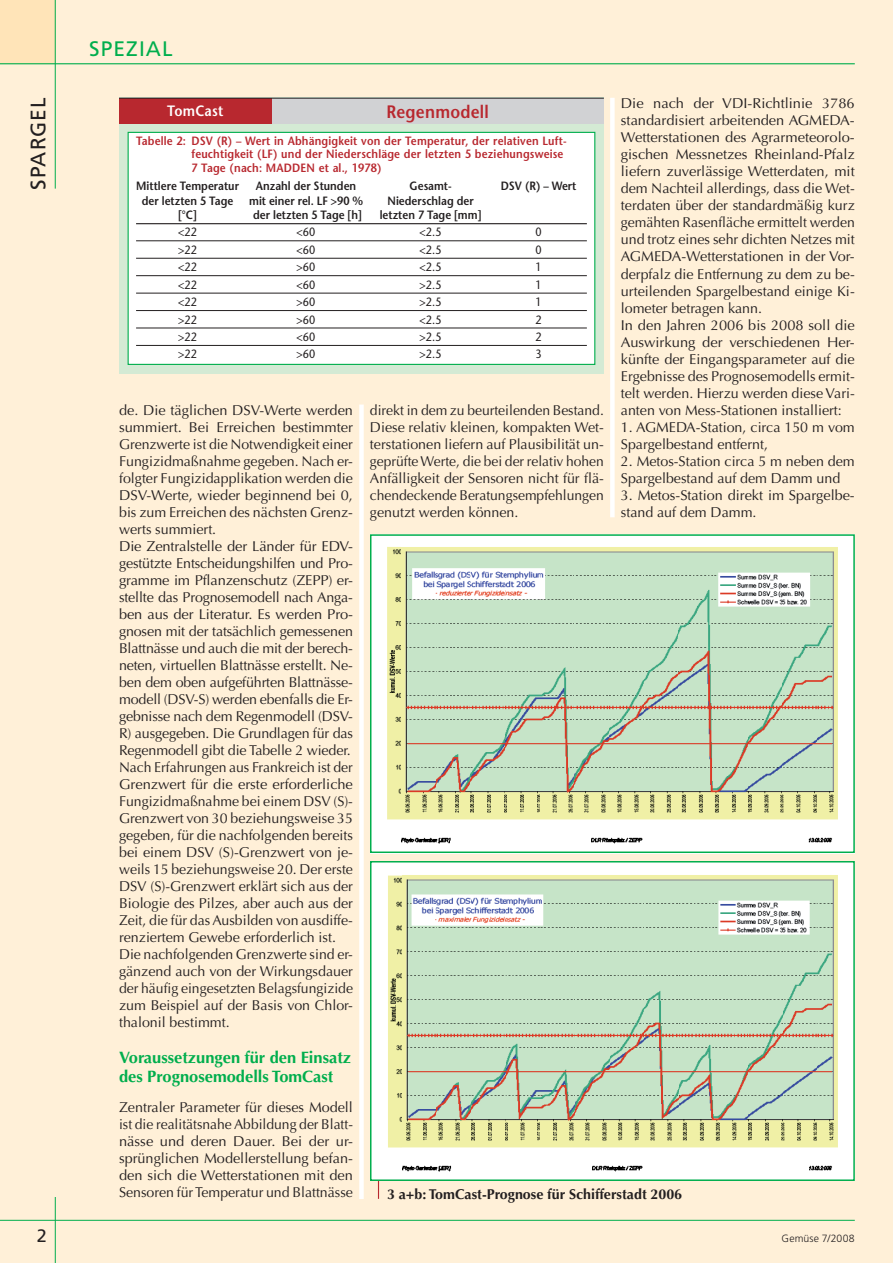
<style>
.page{position:relative;width:893px;height:1263px;background:#fff0d8}
.page>*{position:absolute;margin:0;border:0;box-sizing:border-box;transform-origin:0 0}
.t1{font:21px "Frutiger LT Std";letter-spacing:.04em;color:#231f20}
.t2{font:21px "Frutiger LT Std";letter-spacing:.05em;color:#00ae4d}
.t3{font:600 18px "Stone Sans Std";letter-spacing:.015em;color:#b8282f;scale:.9 1}
.t4{font:18px "Frutiger LT Std";color:#231f20}
.t5{font:700 16.5px/19.2px "Optima LT Std";color:#00ae4d}
.t6{font:600 15px "Stone Sans Std";letter-spacing:.015em;color:#fff;scale:.9 1}
.t7{font:14.25px/17px "Optima LT Std";color:#231f20}
.t8{font:700 14.25px "Optima LT Std";color:#231f20}
.t9{font:600 12px/13.5px "Stone Sans Std";letter-spacing:.015em;color:#b8282f;scale:.9 1}
.t10{font:600 12px "Stone Sans Std";color:#231f20;scale:.9 1}
.t11{font:500 12px "Stone Sans Std";letter-spacing:.015em;color:#231f20;scale:.9 1}
.t12{font:300 10.5px "Frutiger LT Std";letter-spacing:.015em;color:#231f20}
</style>
<div class="page">
<div style="left:0;top:0;width:55px;height:64px;background:#ffe4b8"></div>
<hr style="left:55px;top:1197px;width:1px;height:66px;background:#00ae4d">
<hr style="left:0;top:1220px;width:855px;height:1px;background:#00ae4d">
<hr style="left:0;top:63px;width:855px;height:1px;background:#00ae4d">
<hr style="left:55px;top:0;width:1px;height:189px;background:#00ae4d">
<div style="left:119px;top:98px;width:485px;height:276px;background:#d4ead4"></div>
<div style="left:119px;top:98px;width:485px;height:26px;background:#d1d2d4"></div>
<div style="left:119px;top:98px;width:152px;height:26px;background:#b8282f"></div>
<hr style="left:119px;top:98px;width:485px;height:1px;background:#231f20">
<div style="left:128px;top:132px;width:467px;height:232px;background:#fff"></div>
<div style="left:128px;top:132px;width:467px;height:233px;border:1px solid #00ae4d"></div>
<hr style="left:136px;top:223px;width:451px;height:1px;background:#231f20">
<hr style="left:136px;top:241px;width:451px;height:1px;background:#231f20">
<hr style="left:136px;top:258px;width:451px;height:1px;background:#231f20">
<hr style="left:136px;top:275px;width:451px;height:1px;background:#231f20">
<hr style="left:136px;top:293px;width:451px;height:1px;background:#231f20">
<hr style="left:136px;top:310px;width:451px;height:1px;background:#231f20">
<hr style="left:136px;top:328px;width:451px;height:1px;background:#231f20">
<hr style="left:136px;top:345px;width:451px;height:1px;background:#231f20">
<img style="left:373px;top:537px;width:479px;height:313px">
<div style="left:370px;top:534px;width:485px;height:319px;border:2px solid #00ae4d"></div>
<hr style="left:378px;top:1162px;width:1px;height:37px;background:#b8282f">
<img style="left:373px;top:864px;width:479px;height:314px">
<div style="left:370px;top:861px;width:485px;height:320px;border:2px solid #00ae4d"></div>
<div style="left:359px;top:405px;width:5px;height:794px;background:#fff"></div>
<div style="left:610px;top:98px;width:5px;height:419px;background:#fff"></div>
<h1 class="t1" style="left:29px;top:190px;width:93px;rotate:-90deg">SPARGEL</h1>
<h1 class="t2" style="left:89px;top:40px;width:85px">SPEZIAL</h1>
<p class="t7" style="left:621px;top:96px;width:235px">Die nach der VDI-Richtlinie 3786 standardisiert arbeitenden AGMEDA-Wetterstationen des Agrarmeteorolo&shy;gischen Messnetzes Rheinland-Pfalz liefern zuverlässige Wetterdaten, mit dem Nachteil allerdings, dass die Wet&shy;terdaten über der standardmäßig kurz gemähten Rasenfläche ermittelt werden und trotz eines sehr dichten Netzes mit AGMEDA-Wetterstationen in der Vor&shy;derpfalz die Entfernung zu dem zu be&shy;urteilenden Spargelbestand einige Ki&shy;lometer betragen kann.<br>In den Jahren 2006 bis 2008 soll die Auswirkung der verschiedenen Her&shy;künfte der Eingangsparameter auf die Ergebnisse des Prognosemodells ermit&shy;telt werden. Hierzu werden diese Vari&shy;anten von Mess-Stationen installiert:</p>
<p class="t7" style="left:621px;top:419px;width:235px">1. AGMEDA-Station, circa 150 m vom<br>Spargelbestand entfernt,</p>
<p class="t7" style="left:621px;top:453px;width:235px">2. Metos-Station circa 5 m neben dem<br>Spargelbestand auf dem Damm und</p>
<p class="t7" style="left:621px;top:487px;width:235px">3. Metos-Station direkt im Spargelbe&shy;stand auf dem Damm.</p>
<p class="t6" style="left:167px;top:105px;width:64px">TomCast</p>
<p class="t3" style="left:386px;top:104px;width:115px">Regenmodell</p>
<p class="t9" style="left:191px;top:135px;width:419px;text-indent:-55px">Tabelle 2: DSV (R) – Wert in Abhängigkeit von der Temperatur, der relativen Luft&shy;feuchtigkeit (LF) und der Niederschläge der letzten 5 beziehungsweise<br>7 Tage (nach: MADDEN et al., 1978)</p>
<p class="t10" style="left:136px;top:181px;width:116px">Mittlere Temperatur</p>
<p class="t10" style="left:256px;top:181px;width:113px">Anzahl der Stunden</p>
<p class="t10" style="left:409px;top:181px;width:48px">Gesamt-</p>
<p class="t10" style="left:501px;top:181px;width:86px">DSV (R) – Wert</p>
<p class="t10" style="left:142px;top:195px;width:103px">der letzten 5 Tage</p>
<p class="t10" style="left:249px;top:195px;width:128px">mit einer rel. LF &gt;90 %</p>
<p class="t10" style="left:388px;top:195px;width:97px">Niederschlag der</p>
<p class="t10" style="left:178px;top:210px;width:22px">[°C]</p>
<p class="t10" style="left:253px;top:210px;width:122px">der letzten 5 Tage [h]</p>
<p class="t10" style="left:380px;top:210px;width:115px">letzten 7 Tage [mm]</p>
<p class="t11" style="left:178px;top:227px;width:23px">&lt;22</p>
<p class="t11" style="left:297px;top:227px;width:23px">&lt;60</p>
<p class="t11" style="left:419px;top:227px;width:26px">&lt;2.5</p>
<p class="t11" style="left:535px;top:227px;width:8px">0</p>
<p class="t11" style="left:178px;top:244px;width:23px">&gt;22</p>
<p class="t11" style="left:297px;top:244px;width:23px">&lt;60</p>
<p class="t11" style="left:419px;top:244px;width:26px">&lt;2.5</p>
<p class="t11" style="left:535px;top:244px;width:8px">0</p>
<p class="t11" style="left:178px;top:262px;width:23px">&lt;22</p>
<p class="t11" style="left:297px;top:262px;width:23px">&gt;60</p>
<p class="t11" style="left:419px;top:262px;width:26px">&lt;2.5</p>
<p class="t11" style="left:535px;top:262px;width:8px">1</p>
<p class="t11" style="left:178px;top:279px;width:23px">&lt;22</p>
<p class="t11" style="left:297px;top:279px;width:23px">&lt;60</p>
<p class="t11" style="left:419px;top:279px;width:26px">&gt;2.5</p>
<p class="t11" style="left:535px;top:279px;width:8px">1</p>
<p class="t11" style="left:178px;top:297px;width:23px">&lt;22</p>
<p class="t11" style="left:297px;top:297px;width:23px">&gt;60</p>
<p class="t11" style="left:419px;top:297px;width:26px">&gt;2.5</p>
<p class="t11" style="left:535px;top:297px;width:8px">1</p>
<p class="t11" style="left:178px;top:314px;width:23px">&gt;22</p>
<p class="t11" style="left:297px;top:314px;width:23px">&gt;60</p>
<p class="t11" style="left:419px;top:314px;width:26px">&lt;2.5</p>
<p class="t11" style="left:535px;top:314px;width:8px">2</p>
<p class="t11" style="left:178px;top:332px;width:23px">&gt;22</p>
<p class="t11" style="left:297px;top:332px;width:23px">&lt;60</p>
<p class="t11" style="left:419px;top:332px;width:26px">&gt;2.5</p>
<p class="t11" style="left:535px;top:332px;width:8px">2</p>
<p class="t11" style="left:178px;top:349px;width:23px">&gt;22</p>
<p class="t11" style="left:297px;top:349px;width:23px">&gt;60</p>
<p class="t11" style="left:419px;top:349px;width:26px">&gt;2.5</p>
<p class="t11" style="left:535px;top:349px;width:8px">3</p>
<p class="t7" style="left:119px;top:402px;width:235px">de. Die täglichen DSV-Werte werden summiert. Bei Erreichen bestimmter Grenzwerte ist die Notwendigkeit einer Fungizidmaßnahme gegeben. Nach er&shy;folgter Fungizidapplikation werden die DSV-Werte, wieder beginnend bei 0, bis zum Erreichen des nächsten Grenz&shy;werts summiert.<br>Die Zentralstelle der Länder für EDV&shy;gestützte Entscheidungshilfen und Pro&shy;gramme im Pflanzenschutz (ZEPP) er&shy;stellte das Prognosemodell nach Anga&shy;ben aus der Literatur. Es werden Pro&shy;gnosen mit der tatsächlich gemessenen Blattnässe und auch die mit der berech&shy;neten, virtuellen Blattnässe erstellt. Ne&shy;ben dem oben aufgeführten Blattnässe&shy;modell (DSV-S) werden ebenfalls die Er&shy;gebnisse nach dem Regenmodell (DSV-R) ausgegeben. Die Grundlagen für das Regenmodell gibt die Tabelle 2 wieder.<br>Nach Erfahrungen aus Frankreich ist der Grenzwert für die erste erforderliche Fungizidmaßnahme bei einem DSV (S)- Grenzwert von 30 beziehungsweise 35 gegeben, für die nachfolgenden bereits bei einem DSV (S)-Grenzwert von je&shy;weils 15 beziehungsweise 20. Der erste DSV (S)-Grenzwert erklärt sich aus der Biologie des Pilzes, aber auch aus der Zeit, die für das Ausbilden von ausdiffe&shy;renziertem Gewebe erforderlich ist.<br>Die nachfolgenden Grenzwerte sind er&shy;gänzend auch von der Wirkungsdauer der häufig eingesetzten Belagsfungizide zum Beispiel auf der Basis von Chlor&shy;thalonil bestimmt.</p>
<p class="t5" style="left:119px;top:1049px;width:234px">Voraussetzungen für den Einsatz des Prognosemodells TomCast</p>
<p class="t7" style="left:119px;top:1100px;width:235px;text-align:justify">Zentraler Parameter für dieses Modell ist die realitätsnahe Abbildung der Blatt&shy;nässe und deren Dauer. Bei der ur&shy;sprünglichen Modellerstellung befan&shy;den sich die Wetterstationen mit den Sensoren für Temperatur und Blattnässe</p>
<p class="t7" style="left:370px;top:402px;width:235px;text-align:justify">direkt in dem zu beurteilenden Bestand.<br>Diese relativ kleinen, kompakten Wet&shy;terstationen liefern auf Plausibilität un&shy;geprüfte Werte, die bei der relativ hohen Anfälligkeit der Sensoren nicht für flä&shy;chendeckende Beratungsempfehlungen genutzt werden können.</p>
<p class="t8" style="left:387px;top:1188px;width:297px">3 a+b: TomCast-Prognose für Schifferstadt 2006</p>
<p class="t4" style="left:37px;top:1228px;width:12px">2</p>
<p class="t12" style="left:781px;top:1234px;width:75px">Gemüse 7/2008</p>
</div>
